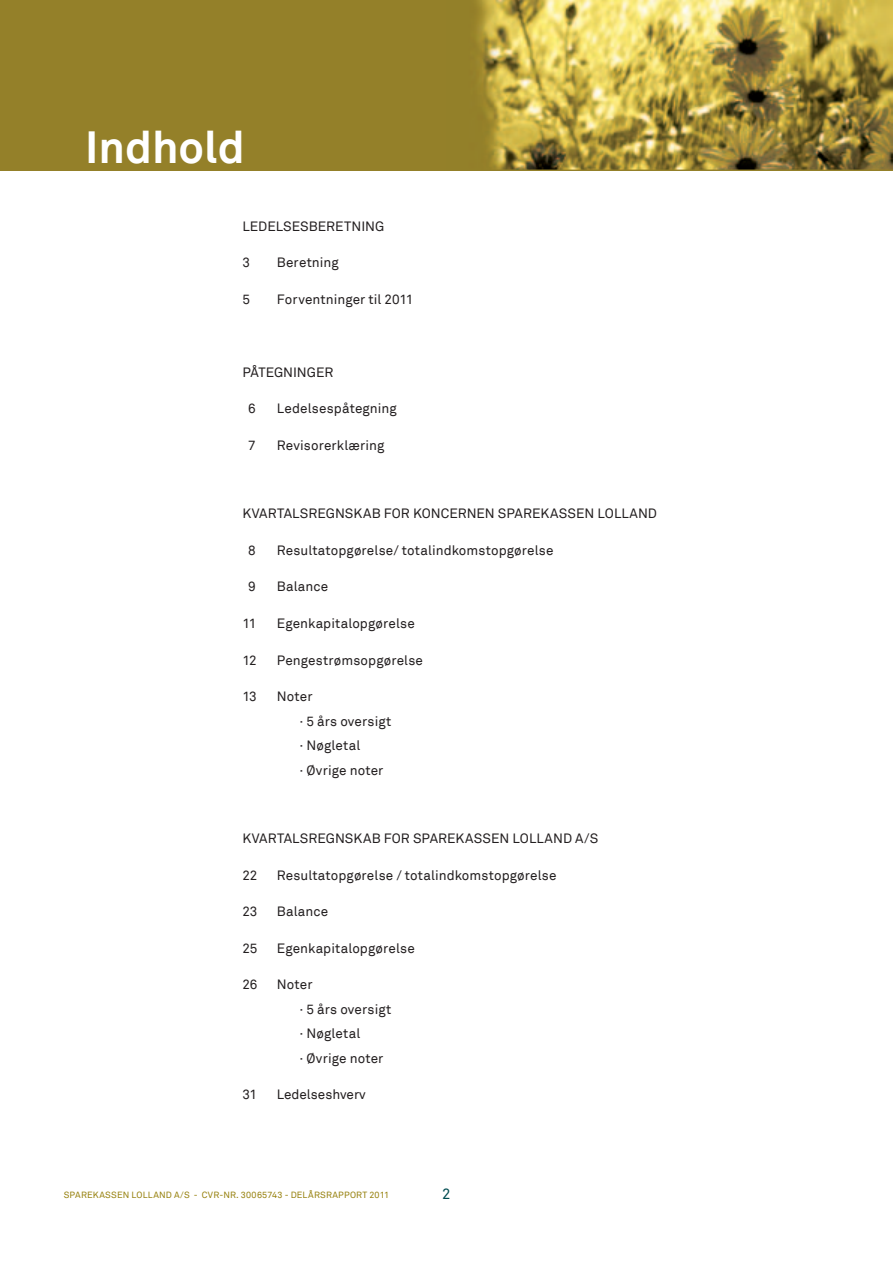
<style>
.page{position:relative;width:893px;height:1263px;background:#fff}
.page>*{position:absolute;margin:0;border:0;box-sizing:border-box;transform-origin:0 0}
.t1{font:700 45px "Akkurat";color:#fff}
.t2{font:15px "Akkurat";color:#004c51}
.t3{font:13.5px/24.5px "Akkurat";letter-spacing:.005em;color:#231f20}
.t4{font:9px "Akkurat";letter-spacing:.02em;color:#957f0a}
</style>
<div class="page">
<div style="left:0;top:0;width:893px;height:170px;background:#948029"></div>
<img style="left:477px;top:0;width:416px;height:170px">
<h1 class="t1" style="left:85px;top:119px;width:161px">indhold</h1>
<p class="t3" style="left:242px;top:214px;width:143px">LEDELSESBERETNING</p>
<p class="t3" style="left:242px;top:251px;width:9px">3</p>
<p class="t3" style="left:277px;top:251px;width:63px">Beretning</p>
<p class="t3" style="left:242px;top:287px;width:9px">5</p>
<p class="t3" style="left:277px;top:287px;width:138px">Forventninger til 2011</p>
<p class="t3" style="left:242px;top:360px;width:93px">PåTEGNINGER</p>
<p class="t3" style="left:248px;top:397px;width:9px">6</p>
<p class="t3" style="left:277px;top:397px;width:121px">Ledelsespåtegning</p>
<p class="t3" style="left:248px;top:433px;width:9px">7</p>
<p class="t3" style="left:277px;top:433px;width:109px">Revisorerklæring</p>
<p class="t3" style="left:242px;top:502px;width:416px">KVARTALSREGNSKAB FOR KONCERNEN SPAREKASSEN LOLLAND</p>
<p class="t3" style="left:248px;top:538px;width:9px">8</p>
<p class="t3" style="left:277px;top:538px;width:278px">Resultatopgørelse/ totalindkomstopgørelse</p>
<p class="t3" style="left:248px;top:575px;width:9px">9</p>
<p class="t3" style="left:277px;top:575px;width:53px">Balance</p>
<p class="t3" style="left:242px;top:611px;width:16px">11</p>
<p class="t3" style="left:277px;top:611px;width:139px">Egenkapitalopgørelse</p>
<p class="t3" style="left:242px;top:648px;width:16px">12</p>
<p class="t3" style="left:277px;top:648px;width:148px">Pengestrømsopgørelse</p>
<p class="t3" style="left:242px;top:684px;width:16px">13</p>
<p class="t3" style="left:299px;top:684px;width:94px;text-indent:-23px">Noter<br>· 5 års oversigt · Nøgletal<br>· Øvrige noter</p>
<p class="t3" style="left:242px;top:826px;width:357px">KVARTALSREGNSKAB FOR SPAREKASSEN LOLLAND A/S</p>
<p class="t3" style="left:242px;top:863px;width:17px">22</p>
<p class="t3" style="left:277px;top:863px;width:281px">Resultatopgørelse / totalindkomstopgørelse</p>
<p class="t3" style="left:242px;top:899px;width:17px">23</p>
<p class="t3" style="left:277px;top:899px;width:53px">Balance</p>
<p class="t3" style="left:242px;top:936px;width:16px">25</p>
<p class="t3" style="left:277px;top:936px;width:139px">Egenkapitalopgørelse</p>
<p class="t3" style="left:242px;top:972px;width:17px">26</p>
<p class="t3" style="left:299px;top:972px;width:94px;text-indent:-23px">Noter<br>· 5 års oversigt · Nøgletal<br>· Øvrige noter</p>
<p class="t3" style="left:242px;top:1082px;width:16px">31</p>
<p class="t3" style="left:277px;top:1082px;width:90px">Ledelseshverv</p>
<p class="t4" style="left:64px;top:1190px;width:327px">SPAREKASSEN LOLLAND A/S - CVR-NR. 30065743 - DELåRSRAPPORT 2011</p>
<p class="t2" style="left:442px;top:1185px;width:10px">2</p>
</div>
